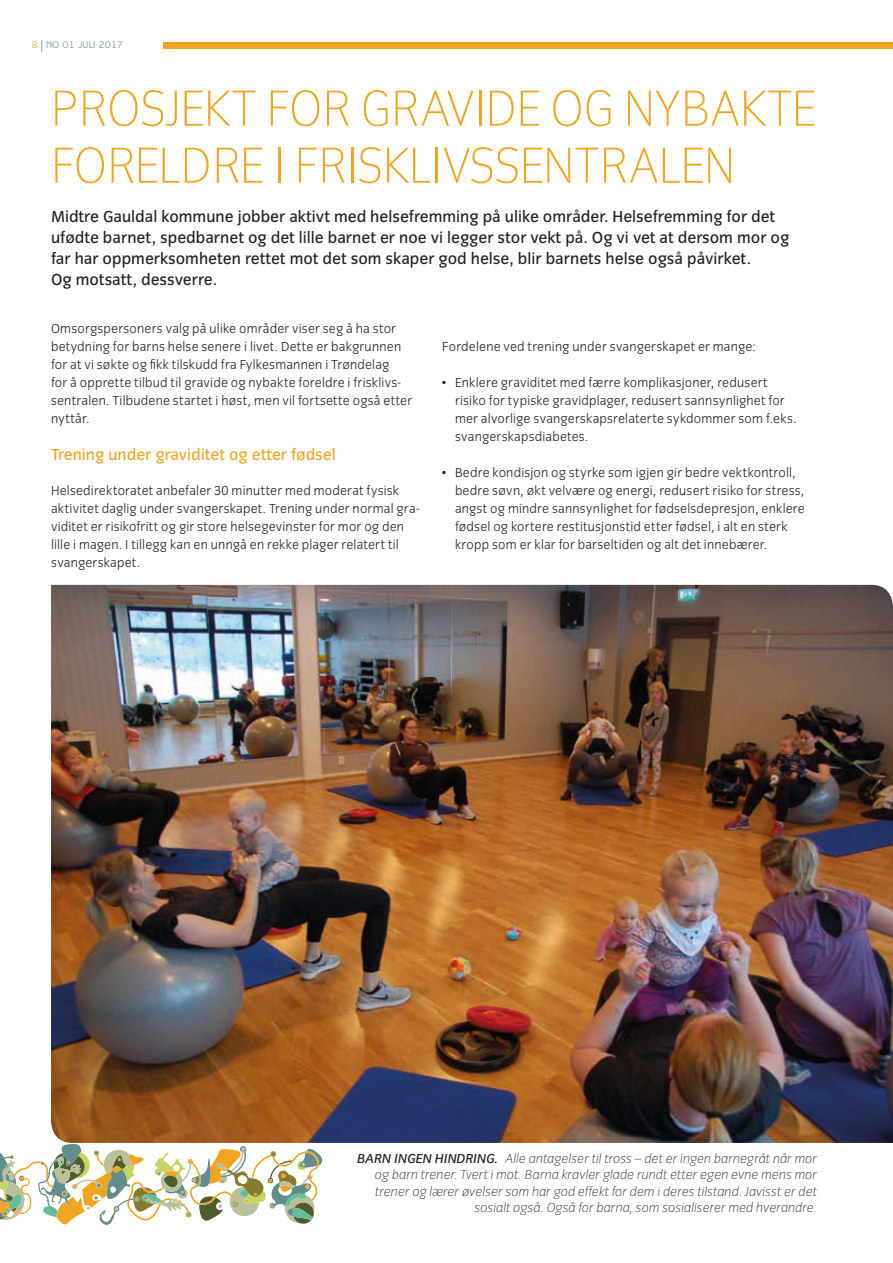
<style>
.page{position:relative;width:893px;height:1263px;background:#fff}
.page>*{position:absolute;margin:0;border:0;box-sizing:border-box;transform-origin:0 0}
.t1{font:200 52.5px/57px "Congress Sans";letter-spacing:-.01em;color:#f1a420}
.t2{font:16.5px/21px "Congress Sans";color:#231f20}
.t3{font:16.5px "Congress Sans";color:#f1a420}
.t4{font:300 13.5px/18px "Congress Sans";letter-spacing:.015em;color:#231f20}
.t5{font:italic 200 13.5px/16.5px "Congress Sans";color:#231f20;text-align:right}
.t6{font:9.75px "Benguiat Gothic Std";letter-spacing:.02em;color:#5e8f8e}
.s1{color:#f1a420}
.s2{font-size:12px}
.s3{font-weight:400}
</style>
<div class="page">
<div style="left:166px;top:43px;width:727px;height:6px;background:#f1a420"></div>
<img style="left:51px;top:585px;width:842px;height:558px">
<svg style="left:0;top:1144px;width:322px;height:81px"></svg>
<p class="t6" style="left:32px;top:39px;width:93px"><span class="s1">8</span> <span class="s2">|</span> NO 01 JULI 2017</p>
<h1 class="t1" style="left:51px;top:80px;width:766px">PROSJEKT FOR GRAVIDE OG NYBAKTE<br>FORELDRE I FRISKLIVSSENTRALEN</h1>
<p class="t2" style="left:51px;top:206px;width:740px">Midtre Gauldal kommune jobber aktivt med helsefremming på ulike områder. Helsefremming for det ufødte barnet, spedbarnet og det lille barnet er noe vi legger stor vekt på. Og vi vet at dersom mor og far har oppmerksomheten rettet mot det som skaper god helse, blir barnets helse også påvirket.<br>Og motsatt, dessverre.</p>
<p class="t4" style="left:51px;top:320px;width:363px">Omsorgspersoners valg på ulike områder viser seg å ha stor betydning for barns helse senere i livet. Dette er bakgrunnen for at vi søkte og fikk tilskudd fra Fylkesmannen i Trøndelag<br>for å opprette tilbud til gravide og nybakte foreldre i frisklivs&shy;sentralen. Tilbudene startet i høst, men vil fortsette også etter nyttår.</p>
<p class="t3" style="left:51px;top:446px;width:286px">Trening under graviditet og etter fødsel</p>
<p class="t4" style="left:51px;top:482px;width:370px">Helsedirektoratet anbefaler 30 minutter med moderat fysisk aktivitet daglig under svangerskapet. Trening under normal gra&shy;viditet er risikofritt og gir store helsegevinster for mor og den lille i magen. I tillegg kan en unngå en rekke plager relatert til svangerskapet.</p>
<p class="t4" style="left:442px;top:338px;width:315px">Fordelene ved trening under svangerskapet er mange:</p>
<p class="t4" style="left:455px;top:374px;width:343px;text-indent:-13px">• Enklere graviditet med færre komplikasjoner, redusert risiko for typiske gravidplager, redusert sannsynlighet for mer alvorlige svangerskapsrelaterte sykdommer som f.eks. svangerskapsdiabetes.</p>
<p class="t4" style="left:455px;top:464px;width:351px;text-indent:-13px">• Bedre kondisjon og styrke som igjen gir bedre vektkontroll, bedre søvn, økt velvære og energi, redusert risiko for stress, angst og mindre sannsynlighet for fødselsdepresjon, enklere fødsel og kortere restitusjonstid etter fødsel, i alt en sterk kropp som er klar for barseltiden og alt det innebærer.</p>
<p class="t5" style="left:358px;top:1150px;width:460px"><span class="s3">BARN INGEN HINDRING.</span> Alle antagelser til tross – det er ingen barnegråt når mor og barn trener. Tvert i mot. Barna kravler glade rundt etter egen evne mens mor trener og lærer øvelser som har god effekt for dem i deres tilstand. Javisst er det sosialt også. Også for barna, som sosialiserer med hverandre.</p>
</div>
